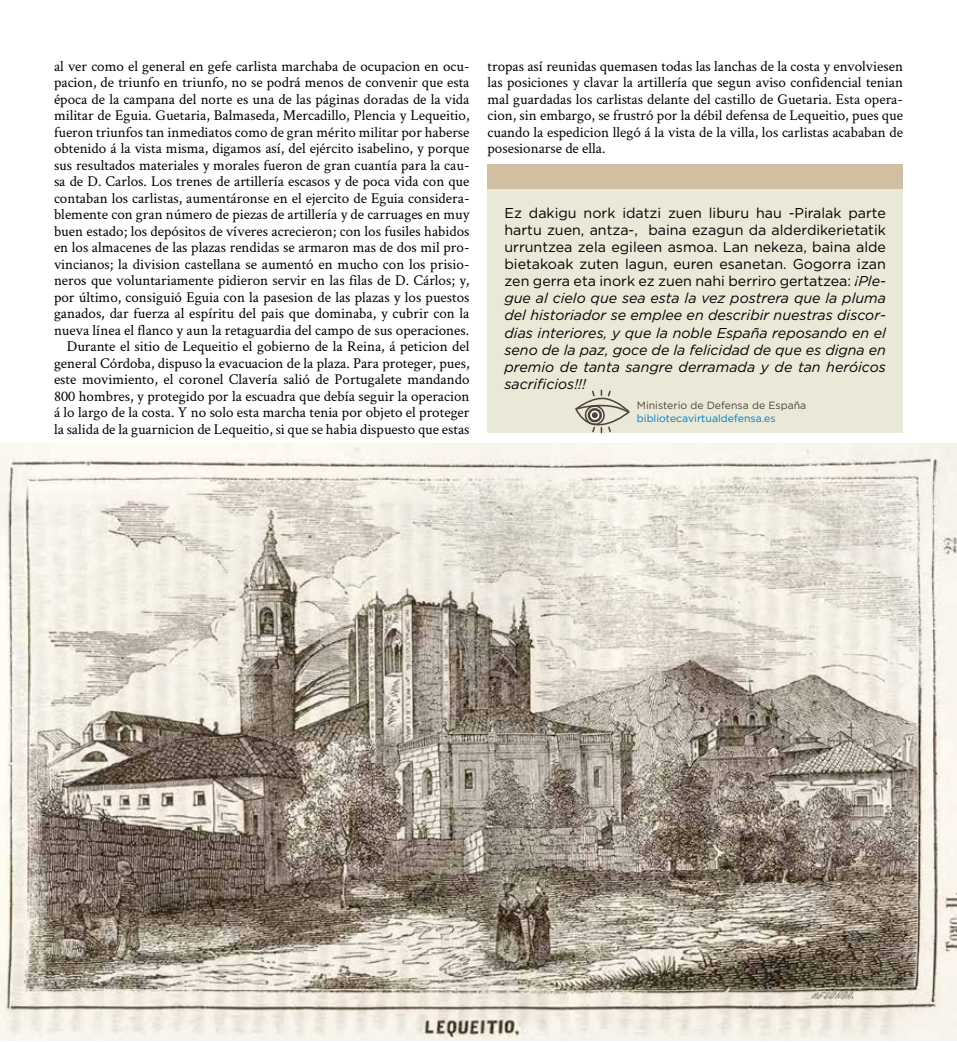
<style>
.page{position:relative;width:957px;height:1042px;background:#fff}
.page>*{position:absolute;margin:0;border:0;box-sizing:border-box;transform-origin:0 0}
.t1{font:15px/16.5px "Crimson Text";color:#000;text-align:right}
.t2{font:italic 14.25px/17.1px "Gotham";color:#000;text-align:justify}
.t3{font:10.5px "Gotham";color:#4e443d}
.t4{font:10.5px "Gotham";color:#007ec6}
.s1{font-style:normal}
</style>
<div class="page">
<img style="left:0;top:444px;width:957px;height:597px">
<div style="left:487px;top:164px;width:416px;height:25px;background:#d1bfa1"></div>
<div style="left:487px;top:189px;width:416px;height:244px;background:#eae8d7"></div>
<svg style="left:575px;top:389px;width:55px;height:45px"></svg>
<p class="t1" style="left:54px;top:57px;width:417px">al ver como el general en gefe carlista marchaba de ocupacion en ocu&shy;pacion, de triunfo en triunfo, no se podrá menos de convenir que esta época de la campana del norte es una de las páginas doradas de la vida militar de Eguia. Guetaria, Balmaseda, Mercadillo, Plencia y Lequeitio, fueron triunfos tan inmediatos como de gran mérito militar por haberse obtenido á la vista misma, digamos así, del ejército isabelino, y porque sus resultados materiales y morales fueron de gran cuantía para la cau&shy;sa de D. Carlos. Los trenes de artillería escasos y de poca vida con que contaban los carlistas, aumentáronse en el ejercito de Eguia considera&shy;blemente con gran número de piezas de artillería y de carruages en muy buen estado; los depósitos de víveres acrecieron; con los fusiles habidos en los almacenes de las plazas rendidas se armaron mas de dos mil pro&shy;vincianos; la division castellana se aumentó en mucho con los prisio&shy;neros que voluntariamente pidieron servir en las filas de D. Cárlos; y, por último, consiguió Eguia con la pasesion de las plazas y los puestos ganados, dar fuerza al espíritu del pais que dominaba, y cubrir con la nueva línea el flanco y aun la retaguardia del campo de sus operaciones.<br>Durante el sitio de Lequeitio el gobierno de la Reina, á peticion del general Córdoba, dispuso la evacuacion de la plaza. Para proteger, pues, este movimiento, el coronel Clavería salió de Portugalete mandando 800 hombres, y protegido por la escuadra que debía seguir la operacion á lo largo de la costa. Y no solo esta marcha tenia por objeto el proteger la salida de la guarnicion de Lequeitio, si que se habia dispuesto que estas</p>
<p class="t1" style="left:487px;top:57px;width:417px;text-align:justify">tropas así reunidas quemasen todas las lanchas de la costa y envolviesen las posiciones y clavar la artillería que segun aviso confidencial tenian mal guardadas los carlistas delante del castillo de Guetaria. Esta opera&shy;cion, sin embargo, se frustró por la débil defensa de Lequeitio, pues que cuando la espedicion llegó á la vista de la villa, los carlistas acababan de posesionarse de ella.</p>
<p class="t2" style="left:504px;top:204px;width:383px"><span class="s1">Ez dakigu nork idatzi zuen liburu hau -Piralak parte hartu zuen, antza-, baina ezagun da alderdikerietatik urruntzea zela egileen asmoa. Lan nekeza, baina alde bietakoak zuten lagun, euren esanetan. Gogorra izan zen gerra eta inork ez zuen nahi berriro gertatzea:</span> ¡Ple&shy;gue al cielo que sea esta la vez postrera que la pluma del historiador se emplee en describir nuestras discor&shy;dias interiores, y que la noble España reposando en el seno de la paz, goce de la felicidad de que es digna en premio de tanta sangre derramada y de tan heróicos sacrificios!!!</p>
<p class="t3" style="left:637px;top:399px;width:171px">Ministerio de Defensa de España</p>
<p class="t4" style="left:637px;top:412px;width:140px">bibliotecavirtualdefensa.es</p>
</div>
